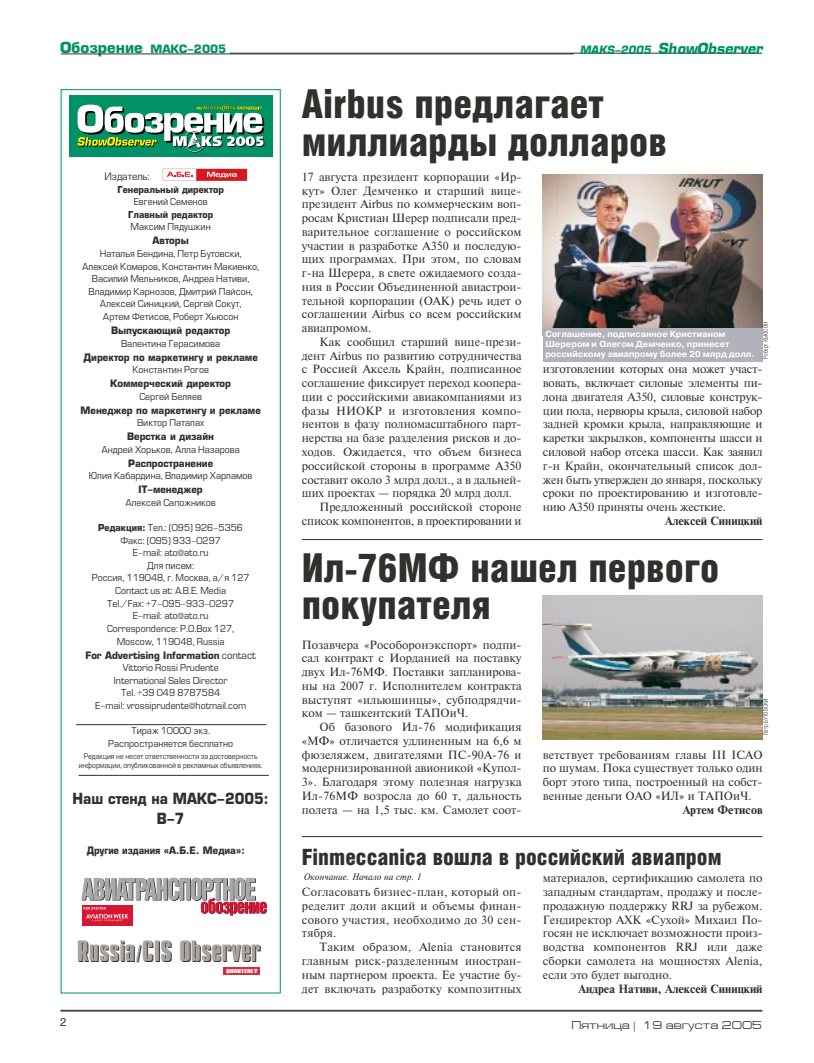
<style>
.page{position:relative;width:814px;height:1063px;background:#fff}
.page>*{position:absolute;margin:0;border:0;box-sizing:border-box;transform-origin:0 0}
.t1{font:900 40px/37.5px "Helios Cond";color:#2f312d}
.t2{font:700 29.38px "Compact C";color:#2f312d}
.t3{font:900 22.5px "Helios Cond";color:#2f312d}
.t4{font:700 15px/20.1px "Europe";color:#2f312d;text-align:center;scale:.9 1}
.t5{font:italic 700 15px "Europe";color:#009265;scale:.94 1}
.t6{font:700 15px "Europe";color:#009265}
.t7{font:11.25px/13.8px "Newton C";color:#2f312d;text-align:justify}
.t8{font:700 11.25px "Newton C";color:#2f312d}
.t9{font:11.25px "Newton C";letter-spacing:-.02em;color:#2f312d}
.t10{font:11.25px "Europe Ext";color:#2f312d}
.t11{font:11.25px "Helios";color:#2f312d}
.t12{font:700 10px "Europe";color:#2f312d;scale:.95 1}
.t13{font:700 10px "Europe";color:#2f312d;scale:.9 1}
.t14{font:10px "Europe";color:#2f312d;scale:.95 1}
.t15{font:9.38px/12.6px "Europe";color:#2f312d;text-align:center;scale:.95 1}
.t16{font:700 9.38px "Europe";color:#2f312d;scale:.95 1}
.t17{font:700 8.75px/10px "Pragmatica C";color:#fff}
.t18{font:italic 8.75px "Newton C";color:#2f312d}
.t19{font:7.5px/8.9px "Europe";color:#2f312d;text-align:center;scale:.9 1}
.t20{font:300 6.25px "Helios Cond";color:#2f312d}
.t21{font:700 5.62px "Compact C";letter-spacing:-.04em;color:#fff;scale:1.8 1}
.s1{font-size:11.25px}
.s2{font-weight:700}
.s3{font-weight:400}
.s4{color:#aaa4a1}
.s5{font-size:19.12px;color:#aaa4a1}
</style>
<div class="page">
<hr style="left:230px;top:53px;width:532px;height:1px;background:#2f312d">
<hr style="left:60px;top:1010px;width:702px;height:1px;background:#2f312d">
<hr style="left:61px;top:54px;width:513px;height:1px;background:#2f312d">
<div style="left:69px;top:95px;width:204px;height:62px;background:#009265"></div>
<svg style="left:78px;top:103px;width:186px;height:49px"></svg>
<div style="left:82px;top:905px;width:51px;height:20px;background:#d71634"></div>
<svg style="left:81px;top:877px;width:186px;height:44px"></svg>
<hr style="left:76px;top:724px;width:190px;height:1px;background:#2f312d">
<hr style="left:79px;top:775px;width:190px;height:1px;background:#2f312d">
<svg style="left:163px;top:169px;width:84px;height:12px"></svg>
<div style="left:223px;top:967px;width:37px;height:8px;background:#d32f42"></div>
<hr style="left:302px;top:836px;width:460px;height:1px;background:#2f312d">
<img style="left:543px;top:174px;width:219px;height:154px">
<div style="left:543px;top:328px;width:219px;height:34px;background:#b2b2ba"></div>
<img style="left:543px;top:595px;width:219px;height:144px">
<hr style="left:302px;top:539px;width:460px;height:1px;background:#2f312d">
<h3 class="t6" style="left:60px;top:42px;width:168px">Обозрение <span class="s1">МАКС−2005</span></h3>
<h3 class="t5" style="left:580px;top:43px;width:196px"><span class="s1">MAKS−2005</span> ShowObserver</h3>
<p class="t14" style="left:104px;top:173px;width:49px">Издатель:</p>
<p class="t16" style="left:117px;top:185px;width:113px">Генеральный директор</p>
<p class="t15" style="left:134px;top:197px;width:79px">Евгений Семенов</p>
<p class="t16" style="left:128px;top:211px;width:91px">Главный редактор</p>
<p class="t15" style="left:131px;top:222px;width:86px">Максим Пядушкин</p>
<p class="t12" style="left:152px;top:237px;width:40px">Авторы</p>
<p class="t15" style="left:82px;top:249px;width:188px">Наталья Бендина, Петр Бутовски, Алексей Комаров, Константин Макиенко, Василий Мельников, Андреа Нативи, Владимир Карнозов, Дмитрий Пайсон, Алексей Синицкий, Сергей Сокут,<br>Артем Фетисов, Роберт Хьюсон</p>
<p class="t12" style="left:111px;top:326px;width:127px">Выпускающий редактор</p>
<p class="t15" style="left:121px;top:338px;width:106px">Валентина Герасимова</p>
<p class="t12" style="left:84px;top:353px;width:185px">Директор по маркетингу и рекламе</p>
<p class="t15" style="left:132px;top:365px;width:82px">Константин Рогов</p>
<p class="t12" style="left:110px;top:379px;width:129px">Коммерческий директор</p>
<p class="t15" style="left:139px;top:391px;width:67px">Сергей Беляев</p>
<p class="t12" style="left:81px;top:406px;width:191px">Менеджер по маркетингу и рекламе</p>
<p class="t15" style="left:137px;top:418px;width:72px">Виктор Паталах</p>
<p class="t12" style="left:127px;top:432px;width:93px">Верстка и дизайн</p>
<p class="t15" style="left:101px;top:444px;width:147px">Андрей Хорьков, Алла Назарова</p>
<p class="t12" style="left:128px;top:459px;width:91px">Распространение</p>
<p class="t15" style="left:89px;top:471px;width:174px">Юлия Кабардина, Владимир Харламов</p>
<p class="t12" style="left:139px;top:485px;width:69px">IT−менеджер</p>
<p class="t15" style="left:125px;top:497px;width:97px">Алексей Сапожников</p>
<p class="t15" style="left:92px;top:523px;width:168px"><span class="s2">Редакция:</span> Тел.: (095) 926-5356<br>Факс: (095) 933-0297<br>E-mail: ato@ato.ru<br>Для писем:<br>Россия, 119048, г. Москва, а/я 127<br>Contact us at: A.B.E. Media<br>Tel./Fax: +7-095-933-0297<br>E-mail: ato@ato.ru<br>Correspondence: P.O.Box 127,<br>Moscow, 119048, Russia</p>
<p class="t12" style="left:85px;top:651px;width:181px">For Advertising Information <span class="s3">contact</span></p>
<p class="t15" style="left:95px;top:663px;width:161px">Vittorio Rossi Prudente<br>International Sales Director<br>Tel. +39 049 8787584<br>E-mail: vrossiprudente@hotmail.com</p>
<p class="t15" style="left:108px;top:726px;width:133px">Тираж 10000 экз.<br>Распространяется бесплатно</p>
<p class="t19" style="left:79px;top:753px;width:205px">Редакция не несет ответственности за достоверность информации, опубликованной в рекламных объявлениях.</p>
<h3 class="t4" style="left:73px;top:789px;width:219px">Наш стенд на МАКС−2005:<br>B−7</h3>
<p class="t13" style="left:87px;top:846px;width:177px">Другие издания «А.Б.Е. Медиа»:</p>
<h2 class="t2" style="left:77px;top:940px;width:186px"><span class="s4">Russia</span><span class="s5">/</span>CIS Observer</h2>
<p class="t21" style="left:226px;top:969px;width:19px">QUARTERLY</p>
<h1 class="t1" style="left:302px;top:89px;width:367px">Airbus предлагает миллиарды долларов</h1>
<p class="t7" style="left:302px;top:171px;width:221px">17 августа президент корпорации «Ир&shy;кут» Олег Демченко и старший вице&shy;президент Airbus по коммерческим воп&shy;росам Кристиан Шерер подписали пред&shy;варительное соглашение о российском участии в разработке A350 и последую&shy;щих программах. При этом, по словам г-на Шерера, в свете ожидаемого созда&shy;ния в России Объединенной авиастрои&shy;тельной корпорации (ОАК) речь идет о соглашении Airbus со всем российским авиапромом.</p>
<p class="t7" style="left:319px;top:336px;width:203px">Как сообщил старший вице-прези-</p>
<p class="t7" style="left:302px;top:350px;width:221px">дент Airbus по развитию сотрудничества</p>
<p class="t7" style="left:302px;top:364px;width:221px">с Россией Аксель Крайн, подписанное</p>
<p class="t7" style="left:302px;top:377px;width:221px">соглашение фиксирует переход коопера-</p>
<p class="t7" style="left:302px;top:391px;width:221px">ции с российскими авиакомпаниями из</p>
<p class="t7" style="left:302px;top:405px;width:221px">фазы НИОКР и изготовления компо-</p>
<p class="t7" style="left:302px;top:419px;width:221px">нентов в фазу полномасштабного парт-</p>
<p class="t7" style="left:302px;top:432px;width:221px">нерства на базе разделения рисков и до-</p>
<p class="t7" style="left:302px;top:446px;width:221px">ходов. Ожидается, что объем бизнеса</p>
<p class="t7" style="left:302px;top:460px;width:221px">российской стороны в программе A350</p>
<p class="t7" style="left:302px;top:474px;width:221px">составит около 3 млрд долл., а в дальней-</p>
<p class="t7" style="left:302px;top:487px;width:212px">ших проектах — порядка 20 млрд долл.</p>
<p class="t7" style="left:319px;top:501px;width:203px">Предложенный российской стороне</p>
<p class="t9" style="left:302px;top:517px;width:221px">список компонентов, в проектировании и</p>
<p class="t17" style="left:545px;top:329px;width:211px">Соглашение, подписанное Кристианом<br>Шерером и Олегом Демченко, принесет российскому авиапрому более 20 млрд долл.</p>
<p class="t20" style="left:763px;top:359px;width:39px;rotate:-90deg">Роберт ХЬЮСОН</p>
<p class="t7" style="left:543px;top:364px;width:221px">изготовлении которых она может участ&shy;вовать, включает силовые элементы пи&shy;лона двигателя A350, силовые конструк&shy;ции пола, нервюры крыла, силовой набор задней кромки крыла, направляющие и каретки закрылков, компоненты шасси и силовой набор отсека шасси. Как заявил г-н Крайн, окончательный список дол&shy;жен быть утвержден до января, поскольку сроки по проектированию и изготовле&shy;нию A350 приняты очень жесткие.</p>
<p class="t8" style="left:665px;top:517px;width:99px">Алексей Синицкий</p>
<h1 class="t1" style="left:302px;top:552px;width:419px">Ил-76МФ нашел первого покупателя</h1>
<p class="t7" style="left:302px;top:639px;width:221px">Позавчера «Рособоронэкспорт» подпи&shy;сал контракт с Иорданией на поставку двух Ил-76МФ. Поставки запланирова&shy;ны на 2007 г. Исполнителем контракта выступят «ильюшинцы», субподрядчи&shy;ком — ташкентский ТАПОиЧ.</p>
<p class="t7" style="left:302px;top:721px;width:221px;text-indent:18px">Об базового Ил-76 модификация «МФ» отличается удлиненным на 6,6 м фюзеляжем, двигателями ПС-90А-76 и модернизированной авионикой «Купол-3». Благодаря этому полезная нагрузка Ил-76МФ возросла до 60 т, дальность полета — на 1,5 тыс. км. Самолет соот-</p>
<p class="t20" style="left:763px;top:735px;width:38px;rotate:-90deg">Петр БУТОВСКИ</p>
<p class="t7" style="left:543px;top:749px;width:221px">ветствует требованиям главы III ICAO по шумам. Пока существует только один борт этого типа, построенный на собст&shy;венные деньги ОАО «ИЛ» и ТАПОиЧ.</p>
<p class="t8" style="left:683px;top:805px;width:81px">Артем Фетисов</p>
<h3 class="t3" style="left:302px;top:848px;width:421px">Finmeccanica вошла в российский авиапром</h3>
<p class="t18" style="left:303px;top:872px;width:119px">Окончание. Начало на стр. 1</p>
<p class="t7" style="left:302px;top:886px;width:221px">Согласовать бизнес-план, который оп&shy;ределит доли акций и объемы финан&shy;сового участия, необходимо до 30 сен&shy;тября.</p>
<p class="t7" style="left:302px;top:941px;width:221px;text-indent:18px">Таким образом, Alenia становится главным риск-разделенным иностран&shy;ным партнером проекта. Ее участие бу&shy;дет включать разработку композитных</p>
<p class="t7" style="left:543px;top:872px;width:221px">материалов, сертификацию самолета по западным стандартам, продажу и после&shy;продажную поддержку RRJ за рубежом.<br>Гендиректор АХК «Сухой» Михаил По&shy;госян не исключает возможности произ&shy;водства компонентов RRJ или даже сборки самолета на мощностях Alenia, если это будет выгодно.</p>
<p class="t8" style="left:578px;top:984px;width:185px">Андреа Нативи, Алексей Синицкий</p>
<p class="t11" style="left:60px;top:1017px;width:8px">2</p>
<p class="t10" style="left:571px;top:1020px;width:192px">Пятница | 19 августа 2005</p>
</div>
